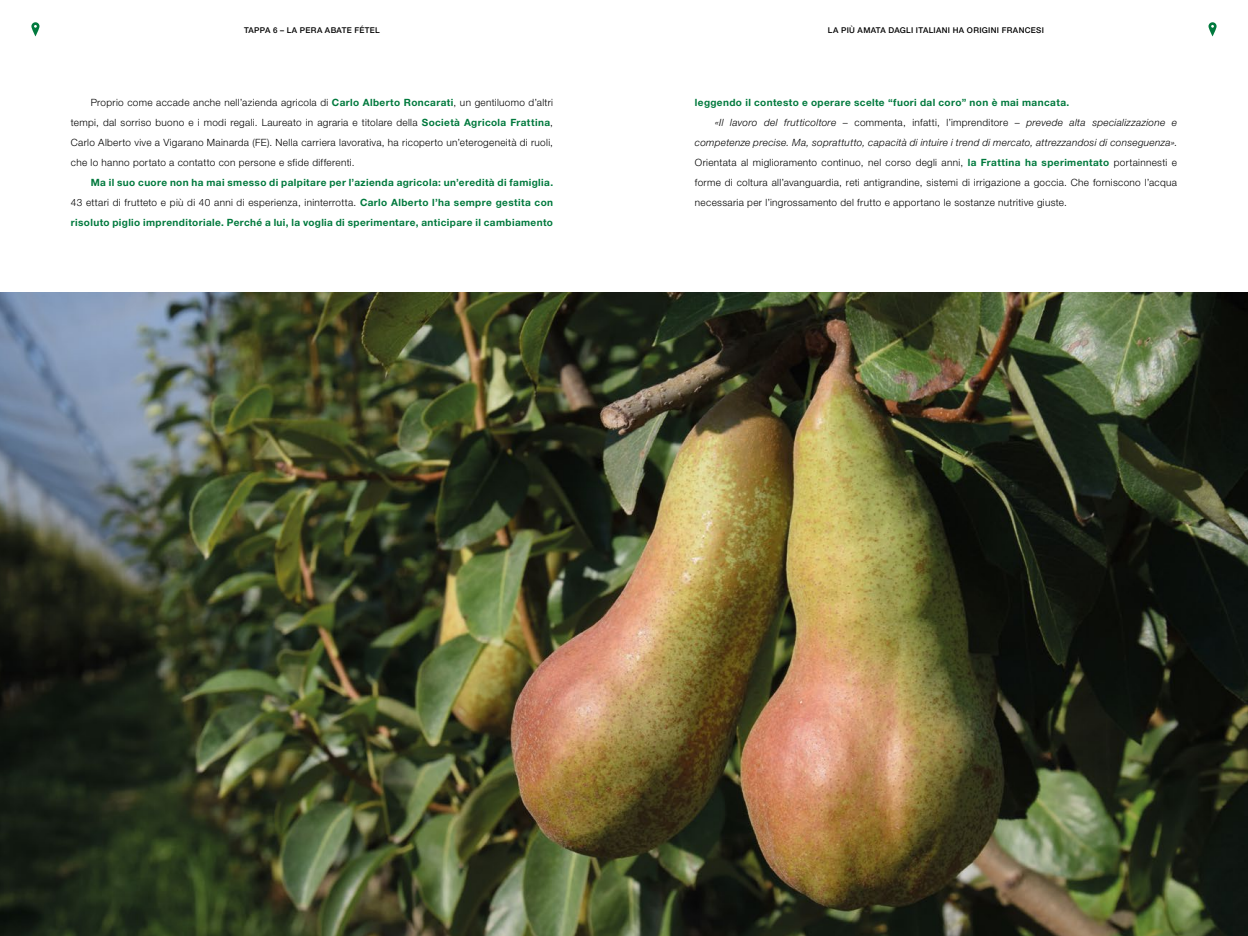
<style>
.page{position:relative;width:1248px;height:936px;background:#fff}
.page>*{position:absolute;margin:0;border:0;box-sizing:border-box;transform-origin:0 0}
.t1{font:300 10px/20px "Helvetica Neue LT Std";letter-spacing:.03em;color:#000;text-align:justify}
.t2{font:700 10px/20px "Helvetica Neue LT Std";letter-spacing:.04em;color:#00793d;text-align:justify}
.t3{font:italic 300 10px "Helvetica Neue LT Std";letter-spacing:.03em;color:#000}
.t4{font:500 8px "Helvetica Neue LT Std";letter-spacing:.04em;color:#000}
.s1{font-weight:700;color:#00793d}
.s2{font-weight:300;color:#000}
.s3{font-style:normal}
</style>
<div class="page">
<img style="left:0;top:292px;width:1247px;height:643px">
<svg style="left:31px;top:22px;width:8px;height:14px"></svg>
<svg style="left:1208px;top:22px;width:8px;height:14px"></svg>
<p class="t4" style="left:244px;top:26px;width:137px">TAPPA 6 – LA PERA ABATE FÉTEL</p>
<p class="t4" style="left:827px;top:26px;width:217px">LA PIÙ AMATA DAGLI ITALIANI HA ORIGINI FRANCESI</p>
<p class="t1" style="left:71px;top:93px;width:483px;text-indent:20px">Proprio come accade anche nell’azienda agricola di <span class="s1">Carlo Alberto Roncarati</span>, un gentiluomo d’altri tempi, dal sorriso buono e i modi regali. Laureato in agraria e titolare della <span class="s1">Società Agricola Frattina</span>, Carlo Alberto vive a Vigarano Mainarda (FE). Nella carriera lavorativa, ha ricoperto un’eterogeneità di ruoli, che lo hanno portato a contatto con persone e sfide differenti.</p>
<p class="t2" style="left:71px;top:173px;width:483px;text-indent:20px">Ma il suo cuore non ha mai smesso di palpitare per l’azienda agricola: un’eredità di famiglia.<br><span class="s2">43 ettari di frutteto e più di 40 anni di esperienza, ininterrotta.</span> Carlo Alberto l’ha sempre gestita con risoluto piglio imprenditoriale. Perché a lui, la voglia di sperimentare, anticipare il cambiamento</p>
<p class="t2" style="left:694px;top:93px;width:376px">leggendo il contesto e operare scelte “fuori dal coro” non è mai mancata.</p>
<p class="t3" style="left:714px;top:117px;width:464px">«Il lavoro del frutticoltore <span class="s3">– commenta, infatti, l’imprenditore –</span> prevede alta specializzazione e</p>
<p class="t3" style="left:694px;top:137px;width:483px">competenze precise. Ma, soprattutto, capacità di intuire i trend di mercato, attrezzandosi di conseguenza»<span class="s3">.</span></p>
<p class="t1" style="left:694px;top:153px;width:483px">Orientata al miglioramento continuo, nel corso degli anni, <span class="s1">la Frattina ha sperimentato</span> portainnesti e</p>
<p class="t1" style="left:694px;top:173px;width:483px">forme di coltura all’avanguardia, reti antigrandine, sistemi di irrigazione a goccia. Che forniscono l’acqua</p>
<p class="t1" style="left:694px;top:193px;width:373px">necessaria per l’ingrossamento del frutto e apportano le sostanze nutritive giuste.</p>
</div>
